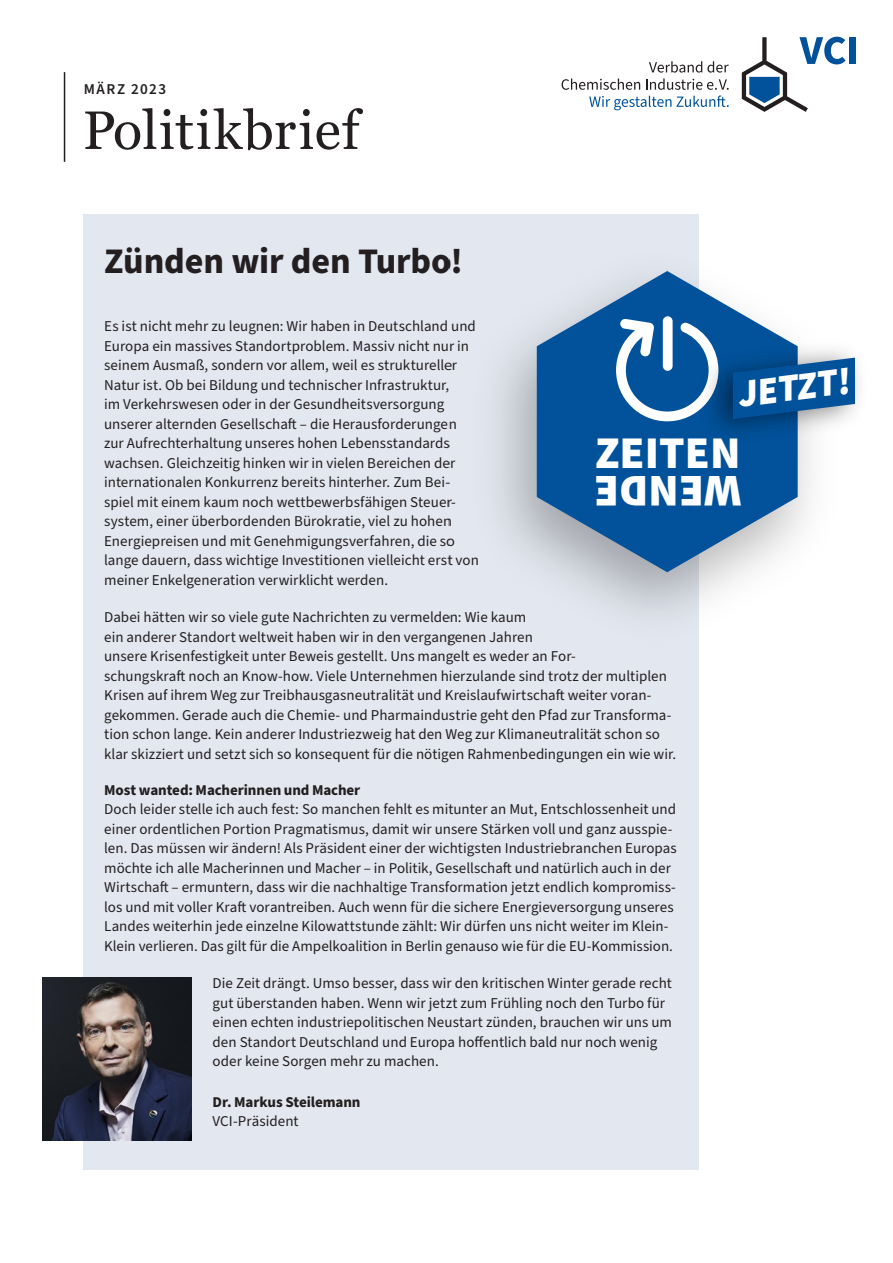
<style>
.page{position:relative;width:893px;height:1263px;background:#fff}
.page>*{position:absolute;margin:0;border:0;box-sizing:border-box;transform-origin:0 0}
.t1{font:54px "Georgia";letter-spacing:.02em;color:#231f20}
.t2{font:900 45.45px "Source Sans Pro";color:#fff}
.t3{font:900 38.85px "Source Sans Pro";color:#fff;scale:.95 1}
.u1_headline{font:700 36px "Source Sans Pro";letter-spacing:-.005em;color:#231f20}
.vorwort_normal{font:15px/19.5px "Source Sans Pro";color:#231f20}
.zwiti{font:700 15px "Source Sans Pro";letter-spacing:-.01em;color:#231f20}
.vorwort_zwiti{font:700 15px "Source Sans Pro";letter-spacing:-.01em;color:#231f20}
.t4{font:600 15px "Source Sans Pro";letter-spacing:.105em;color:#231f20}
</style>
<div class="page">
<svg style="left:742px;top:37px;width:103px;height:75px"></svg>
<div style="left:849px;top:37px;width:7px;height:27px;background:#01529b"></div>
<svg style="left:562px;top:61px;width:167px;height:49px"></svg>
<hr style="left:64px;top:72px;width:1px;height:90px;background:#231f20">
<div style="left:83px;top:214px;width:615px;height:956px;background:#e3e7ef"></div>
<img style="left:43px;top:977px;width:148px;height:163px">
<img style="left:498px;top:220px;width:314px;height:424px">
<svg style="left:537px;top:271px;width:261px;height:301px;fill:#01529b"></svg>
<svg style="left:616px;top:316px;width:102px;height:105px;background:#4f87b9"></svg>
<img style="left:690px;top:328px;width:169px;height:127px">
<svg style="left:733px;top:358px;width:122px;height:61px;background:#185f9e"></svg>
<p class="t4" style="left:84px;top:79px;width:84px">MÄRZ 2023</p>
<p class="t1" style="left:83px;top:91px;width:278px">Politikbrief</p>
<p class="u1_headline" style="left:104px;top:236px;width:360px">Zünden wir den Turbo!</p>
<p class="vorwort_normal" style="left:104px;top:317px;width:376px">Es ist nicht mehr zu leugnen: Wir haben in Deutschland und Europa ein massives Standortproblem. Massiv nicht nur in seinem Ausmaß, sondern vor allem, weil es struktureller Natur ist. Ob bei Bildung und technischer Infrastruktur,<br>im Verkehrswesen oder in der Gesundheitsversorgung unserer alternden Gesellschaft – die Herausforderungen zur Aufrechterhaltung unseres hohen Lebensstandards wachsen. Gleichzeitig hinken wir in vielen Bereichen der internationalen Konkurrenz bereits hinterher. Zum Bei&shy;spiel mit einem kaum noch wettbewerbsfähigen Steuer&shy;system, einer überbordenden Bürokratie, viel zu hohen Energiepreisen und mit Genehmigungsverfahren, die so lange dauern, dass wichtige Investitionen vielleicht erst von meiner Enkelgeneration verwirklicht werden.</p>
<p class="vorwort_normal" style="left:104px;top:608px;width:574px">Dabei hätten wir so viele gute Nachrichten zu vermelden: Wie kaum<br>ein anderer Standort weltweit haben wir in den vergangenen Jahren<br>unsere Krisenfestigkeit unter Beweis gestellt. Uns mangelt es weder an For-<br>schungskraft noch an Know-how. Viele Unternehmen hierzulande sind trotz der multiplen Krisen auf ihrem Weg zur Treibhausgasneutralität und Kreislaufwirtschaft weiter voran&shy;gekommen. Gerade auch die Chemie- und Pharmaindustrie geht den Pfad zur Transforma&shy;tion schon lange. Kein anderer Industriezweig hat den Weg zur Klimaneutralität schon so klar skizziert und setzt sich so konsequent für die nötigen Rahmenbedingungen ein wie wir.</p>
<p class="zwiti" style="left:104px;top:779px;width:258px">Most wanted: Macherinnen und Macher</p>
<p class="vorwort_normal" style="left:104px;top:800px;width:574px">Doch leider stelle ich auch fest: So manchen fehlt es mitunter an Mut, Entschlossenheit und einer ordentlichen Portion Pragmatismus, damit wir unsere Stärken voll und ganz ausspie&shy;len. Das müssen wir ändern! Als Präsident einer der wichtigsten Industriebranchen Europas möchte ich alle Macherinnen und Macher – in Politik, Gesellschaft und natürlich auch in der Wirtschaft – ermuntern, dass wir die nachhaltige Transformation jetzt endlich kompromiss&shy;los und mit voller Kraft vorantreiben. Auch wenn für die sichere Energieversorgung unseres Landes weiterhin jede einzelne Kilowattstunde zählt: Wir dürfen uns nicht weiter im Klein-Klein verlieren. Das gilt für die Ampelkoalition in Berlin genauso wie für die EU-Kommission.</p>
<p class="vorwort_normal" style="left:213px;top:974px;width:461px">Die Zeit drängt. Umso besser, dass wir den kritischen Winter gerade recht gut überstanden haben. Wenn wir jetzt zum Frühling noch den Turbo für einen echten industriepolitischen Neustart zünden, brauchen wir uns um den Standort Deutschland und Europa hoffentlich bald nur noch wenig oder keine Sorgen mehr zu machen.</p>
<p class="vorwort_zwiti" style="left:213px;top:1091px;width:149px">Dr. Markus Steilemann</p>
<p class="vorwort_normal" style="left:213px;top:1112px;width:87px">VCI-Präsident</p>
<p class="t3" style="left:734px;top:368px;width:121px;rotate:-7deg">JETZT!</p>
<p class="t2" style="left:595px;top:421px;width:147px">ZEITEN</p>
<p class="t2" style="left:741px;top:522px;width:149px;rotate:-180deg">WENDE</p>
</div>
